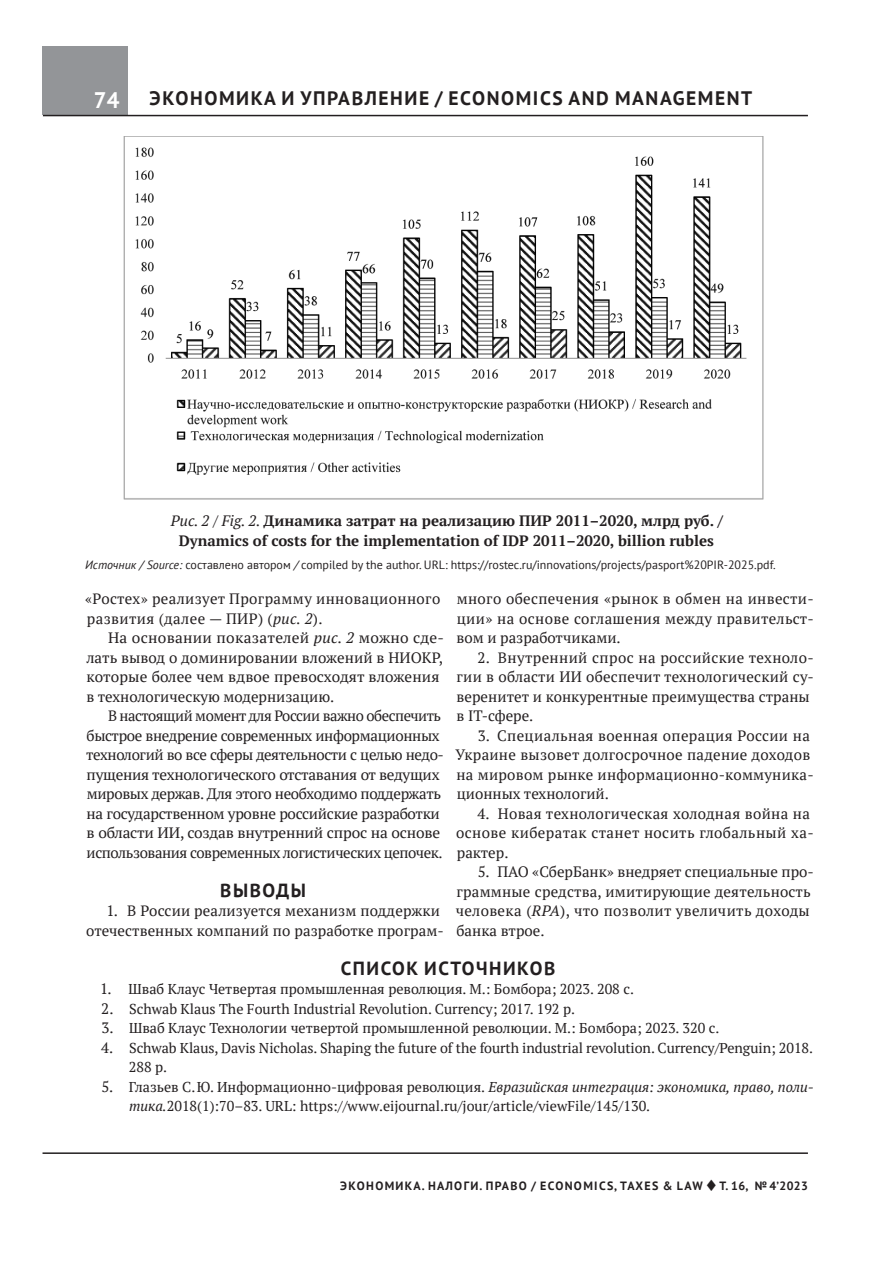
<style>
.page{position:relative;width:893px;height:1263px;background:#fff}
.page>*{position:absolute;margin:0;border:0;box-sizing:border-box;transform-origin:0 0}
.t1{font:700 22.5px "PT Sans";color:#fff}
.t2{font:700 19.5px "PT Sans";letter-spacing:.08em;color:#231f20}
.t3{font:700 18.9px "PT Sans";letter-spacing:.08em;color:#231f20}
.t4{font:15px/19.5px "PT Serif";letter-spacing:.005em;color:#231f20}
.t5{font:15px/19.5px "PT Serif";letter-spacing:-.025em;color:#231f20}
.t6{font:700 15px/19.5px "PT Serif";color:#231f20;text-align:center}
.t7{font:15px/19.5px "PT Serif";letter-spacing:.025em;color:#231f20}
.t8{font:14.25px/19.5px "PT Serif";color:#231f20}
.t9{font:12px "PT Sans";color:#231f20}
.t10{font:700 12px "PT Sans";letter-spacing:.11em;color:#231f20}
.s1{font-weight:400;font-style:italic}
.s2{font-style:italic}
.s3{font-size:15px}
</style>
<div class="page">
<div style="left:43px;top:47px;width:85px;height:68px;background:#939598"></div>
<hr style="left:43px;top:115px;width:765px;height:1px;background:#231f20">
<hr style="left:43px;top:1152px;width:765px;height:2px;background:#231f20">
<img style="left:123px;top:136px;width:641px;height:364px">
<h1 class="t1" style="left:94px;top:85px;width:27px">74</h1>
<h2 class="t2" style="left:150px;top:86px;width:325px">ЭКОНОМИКА И УПРАВЛЕНИЕ / ECONOMICS</h2>
<h2 class="t2" style="left:568px;top:86px;width:62px">AN D MANA</h2>
<h2 class="t2" style="left:673px;top:86px;width:68px">GEMENT</h2>
<p class="t6" style="left:171px;top:511px;width:553px"><span class="s1">Рис. 2 / Fig. 2.</span> Динамика затрат на реализацию ПИР 2011–2020, млрд руб. /<br>Dynamics of costs for the implementation of IDP 2011–2020, billion rubles</p>
<p class="t9" style="left:85px;top:557px;width:692px"><span class="s2">Источник / Source:</span> составлено автором <span class="s2">/</span> compiled by the author. URL: https://rostec.ru/innovations/projects/pasport%20PIR‑2025.pdf.</p>
<p class="t4" style="left:457px;top:589px;width:359px;text-align:justify">много обеспечения «рынок в обмен на инвести&shy;ции» на основе соглашения между правительст&shy;вом и разработчиками.</p>
<p class="t4" style="left:457px;top:647px;width:359px;text-indent:21px">2. Внутренний спрос на российские техноло&shy;гии в области ИИ обеспечит технологический су&shy;веренитет и конкурентные преимущества страны в IT-сфере.</p>
<p class="t4" style="left:455px;top:725px;width:360px;text-indent:22px">3. Специальная военная операция России на Украине вызовет долгосрочное падение доходов на мировом рынке информационно-коммуника&shy;ционных технологий.</p>
<p class="t4" style="left:456px;top:803px;width:359px;text-indent:21px">4. Новая технологическая холодная война на основе кибератак станет носить глобальный ха&shy;рактер.</p>
<p class="t4" style="left:456px;top:862px;width:360px;text-indent:22px">5. ПАО «СберБанк» внедряет специальные про&shy;граммные средства, имитирующие деятельность человека (<span class="s2">RPA</span>), что позволит увеличить доходы банка втрое.</p>
<p class="t3" style="left:341px;top:955px;width:216px">СПИСОК ИСТОЧНИКОВ</p>
<p class="t8" style="left:100px;top:979px;width:535px"><span class="s3">1.</span> Шваб Клаус Четвертая промышленная революция. М.: Бомбора; 2023. 208 с.</p>
<p class="t8" style="left:101px;top:999px;width:475px"><span class="s3">2.</span> Schwab Klaus The Fourth Industrial Revolution. Currency; 2017. 192 р.</p>
<p class="t8" style="left:101px;top:1018px;width:619px"><span class="s3">3.</span> Шваб Клаус Технологии четвертой промышленной революции. М.: Бомбора; 2023. 320 с.</p>
<p class="t8" style="left:129px;top:1038px;width:686px;text-indent:-28px"><span class="s3">4.</span> Schwab Klaus, Davis Nicholas. Shaping the future of the fourth industrial revolution. Currency/Penguin; 2018.<br>288 р.</p>
<p class="t8" style="left:129px;top:1077px;width:686px;text-indent:-28px"><span class="s3">5.</span> Глазьев С.Ю. Информационно-цифровая революция. <span class="s2">Евразийская интеграция: экономика, право, поли&shy;тика.</span>2018(1):70–83. URL: https://www.eijournal.ru/jour/article/viewFile/145/130.</p>
<p class="t7" style="left:85px;top:589px;width:357px">«Ростех» реализует Программу инновационного развития (далее — ПИР) (<span class="s2">рис. 2</span>).</p>
<p class="t4" style="left:86px;top:628px;width:359px;text-indent:22px">На основании показателей <span class="s2">рис. 2</span> можно сде&shy;лать вывод о доминировании вложений в НИОКР, которые более чем вдвое превосходят вложения в технологическую модернизацию.</p>
<p class="t5" style="left:86px;top:706px;width:359px;text-indent:22px">В настоящий момент для России важно обеспечить быстрое внедрение современных информационных технологий во все сферы деятельности с целью недо&shy;пущения технологического отставания от ведущих мировых держав. Для этого необходимо поддержать на государственном уровне российские разработки в области ИИ, создав внутренний спрос на основе использования современных логистических цепочек.</p>
<p class="t3" style="left:220px;top:877px;width:87px">ВЫВОДЫ</p>
<p class="t4" style="left:86px;top:901px;width:359px;text-align:right">1. В России реализуется механизм поддержки отечественных компаний по разработке програм-</p>
<p class="t10" style="left:340px;top:1178px;width:469px">ЭКОНОМИКА. НАЛОГИ. ПРАВО / ECONOMICS, TAXES &amp; LAW ◆ Т. 16, №4’2023</p>
</div>
